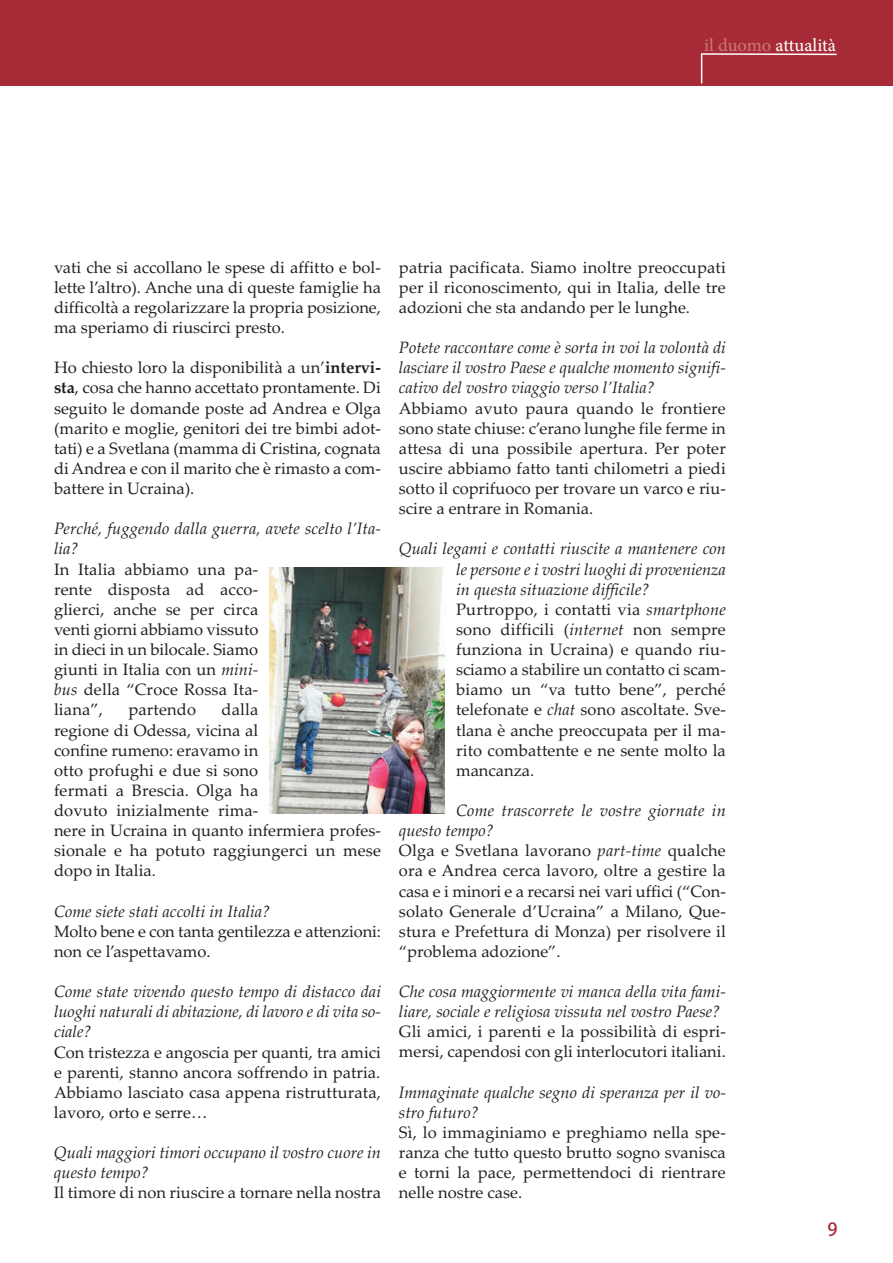
<style>
.page{position:relative;width:893px;height:1263px;background:#fff}
.page>*{position:absolute;margin:0;border:0;box-sizing:border-box;transform-origin:0 0}
.t1{font:18px "Adobe Hebrew";letter-spacing:-.005em;color:#fff}
.t2{font:18px "Adobe Heiti Std";color:#a72b36}
.t3{font:16.5px/20.1px "Palatino Linotype";color:#231f20;text-align:justify}
.t4{font:italic 16.5px/20.1px "Palatino Linotype";color:#231f20}
.s1{color:#c97677}
.s2{font-weight:700}
.s3{font-style:italic}
</style>
<div class="page">
<div style="left:0;top:0;width:893px;height:85px;background:#a72b36"></div>
<svg style="left:700px;top:53px;width:137px;height:31px"></svg>
<img style="left:269px;top:567px;width:176px;height:247px">
<p class="t1" style="left:704px;top:38px;width:133px"><span class="s1">il duomo</span> attualità</p>
<p class="t3" style="left:54px;top:257px;width:328px">vati che si accollano le spese di affitto e bol&shy;lette l’altro). Anche una di queste famiglie ha difficoltà a regolarizzare la propria posizione, ma speriamo di riuscirci presto.</p>
<p class="t3" style="left:54px;top:358px;width:328px">Ho chiesto loro la disponibilità a un’<span class="s2">intervi&shy;sta</span>, cosa che hanno accettato prontamente. Di seguito le domande poste ad Andrea e Olga (marito e moglie, genitori dei tre bimbi adot&shy;tati) e a Svetlana (mamma di Cristina, cognata di Andrea e con il marito che è rimasto a com&shy;battere in Ucraina).</p>
<p class="t4" style="left:54px;top:519px;width:328px">Perché, fuggendo dalla guerra, avete scelto l’Ita&shy;lia?</p>
<p class="t3" style="left:54px;top:559px;width:206px">In Italia abbiamo una pa&shy;rente disposta ad acco&shy;glierci, anche se per circa venti giorni abbiamo vissuto in dieci in un bilocale. Siamo giunti in Italia con un <span class="s3">mini&shy;bus</span> della “Croce Rossa Ita&shy;liana”,</p>
<p class="t3" style="left:54px;top:700px;width:328px;text-align:left;text-indent:167px">dalla<br>regione di Odessa, vicina al<br>confine rumeno: eravamo in<br>otto profughi e due si sono<br>fermati a Brescia. Olga ha<br>dovuto inizialmente rima-<br>nere in Ucraina in quanto infermiera profes&shy;sionale e ha potuto raggiungerci un mese dopo in Italia.</p>
<p class="t4" style="left:54px;top:901px;width:218px">Come siete stati accolti in Italia?</p>
<p class="t3" style="left:54px;top:921px;width:328px">Molto bene e con tanta gentilezza e attenzioni: non ce l’aspettavamo.</p>
<p class="t4" style="left:54px;top:981px;width:328px;text-align:justify">Come state vivendo questo tempo di distacco dai luoghi naturali di abitazione, di lavoro e di vita so&shy;ciale?</p>
<p class="t3" style="left:54px;top:1042px;width:328px">Con tristezza e angoscia per quanti, tra amici e parenti, stanno ancora soffrendo in patria.<br>Abbiamo lasciato casa appena ristrutturata, lavoro, orto e serre…</p>
<p class="t4" style="left:54px;top:1142px;width:328px">Quali maggiori timori occupano il vostro cuore in questo tempo?</p>
<p class="t3" style="left:54px;top:1182px;width:328px">Il timore di non riuscire a tornare nella nostra</p>
<p class="t3" style="left:128px;top:700px;width:69px">partendo</p>
<p class="t3" style="left:399px;top:257px;width:328px">patria pacificata. Siamo inoltre preoccupati per il riconoscimento, qui in Italia, delle tre adozioni che sta andando per le lunghe.</p>
<p class="t4" style="left:399px;top:337px;width:328px;text-align:justify">Potete raccontare come è sorta in voi la volontà di lasciare il vostro Paese e qualche momento signifi&shy;cativo del vostro viaggio verso l’Italia?</p>
<p class="t3" style="left:399px;top:398px;width:328px">Abbiamo avuto paura quando le frontiere sono state chiuse: c’erano lunghe file ferme in attesa di una possibile apertura. Per poter uscire abbiamo fatto tanti chilometri a piedi sotto il coprifuoco per trovare un varco e riu&shy;scire a entrare in Romania.</p>
<p class="t3" style="left:456px;top:539px;width:271px;text-align:left;text-indent:-57px"><span class="s3">Quali legami e contatti riuscite a mantenere con le persone e i vostri luoghi di provenienza in questa situazione difficile?<br></span>Purtroppo, i contatti via <span class="s3">smartphone </span>sono difficili (<span class="s3">internet</span> non sempre funziona in Ucraina) e quando riu&shy;sciamo a stabilire un contatto ci scam&shy;biamo un “va tutto bene”, perché telefonate e <span class="s3">chat</span> sono ascoltate. Sve&shy;tlana è anche preoccupata per il ma&shy;rito combattente e ne sente molto la mancanza.</p>
<p class="t3" style="left:399px;top:800px;width:328px;text-align:left;text-indent:57px"><span class="s3">Come trascorrete le vostre giornate in questo tempo?<br></span>Olga e Svetlana lavorano <span class="s3">part-time</span> qualche ora e Andrea cerca lavoro, oltre a gestire la casa e i minori e a recarsi nei vari uffici (“Con&shy;solato Generale d’Ucraina” a Milano, Que&shy;stura e Prefettura di Monza) per risolvere il “problema adozione”.</p>
<p class="t4" style="left:399px;top:981px;width:328px">Che cosa maggiormente vi manca della vita fami&shy;liare, sociale e religiosa vissuta nel vostro Paese?</p>
<p class="t3" style="left:399px;top:1021px;width:328px">Gli amici, i parenti e la possibilità di espri&shy;mersi, capendosi con gli interlocutori italiani.</p>
<p class="t4" style="left:399px;top:1082px;width:328px">Immaginate qualche segno di speranza per il vo&shy;stro futuro?</p>
<p class="t3" style="left:399px;top:1122px;width:328px">Sì, lo immaginiamo e preghiamo nella spe&shy;ranza che tutto questo brutto sogno svanisca e torni la pace, permettendoci di rientrare nelle nostre case.</p>
<p class="t2" style="left:828px;top:1219px;width:12px">9</p>
</div>
